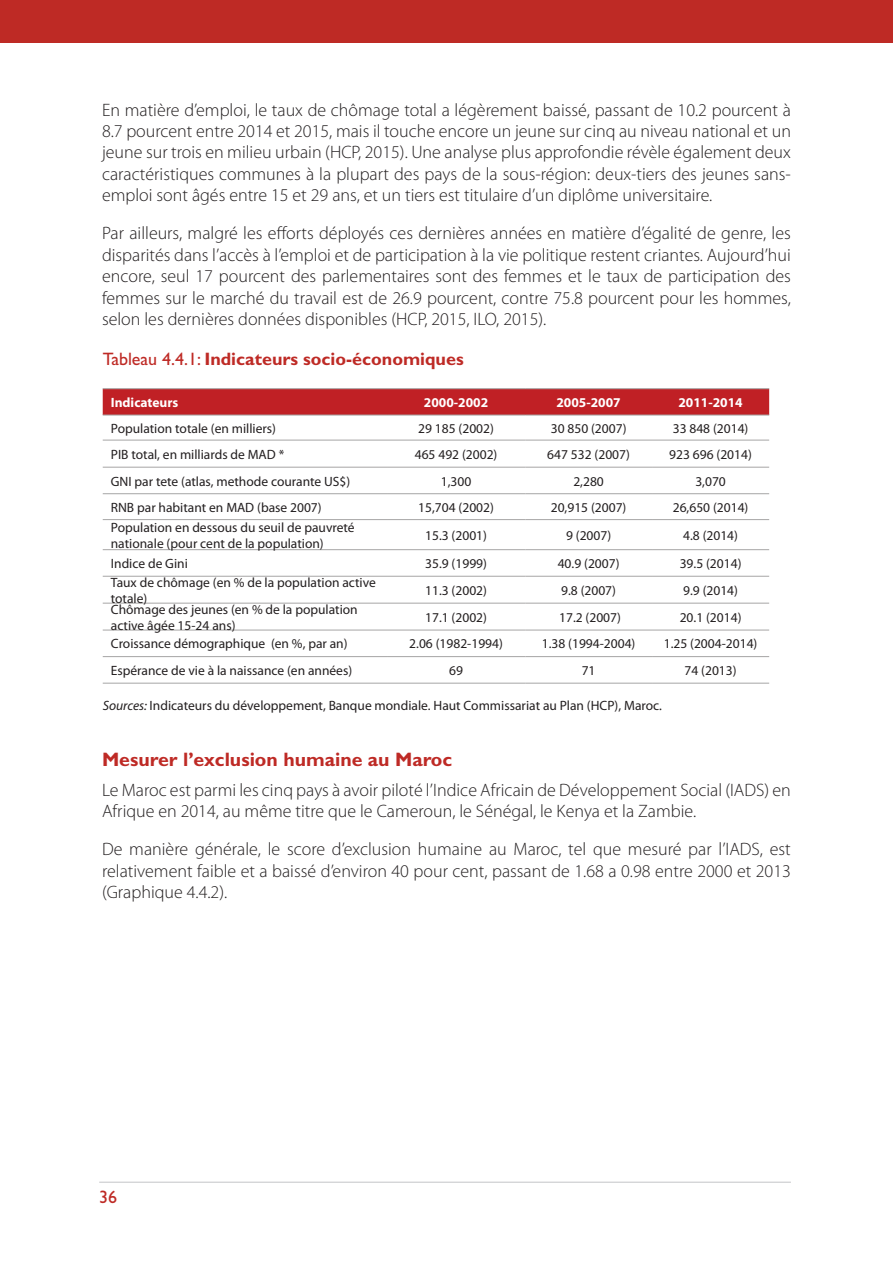
<style>
.page{position:relative;width:893px;height:1263px;background:#fff}
.page>*{position:absolute;margin:0;border:0;box-sizing:border-box;transform-origin:0 0}
.t1{font:700 19.5px "Gill Sans Std";color:#be2a25}
.t2{font:300 18px/21.3px "Myriad Pro";color:#231f20;text-align:justify}
.t3{font:700 18px "Gill Sans Std";color:#be2a25}
.t4{font:18px "Gill Sans Std";color:#be2a25}
.t5{font:13.5px/16px "Myriad Pro";color:#231f20}
.t6{font:700 13.5px "Myriad Pro";color:#fff}
.s1{font-weight:400}
.s2{font-style:italic}
.s3{font-family:"Gill Sans"}
</style>
<div class="page">
<hr style="left:99px;top:1182px;width:692px;height:1px;background:#c7c8ca">
<div style="left:0;top:0;width:893px;height:43px;background:#be2a25"></div>
<svg style="left:103px;top:389px;width:666px;height:26px;background:#bf2328"></svg>
<hr style="left:103px;top:388px;width:284px;height:1px;background:#a6a5a5">
<hr style="left:387px;top:388px;width:138px;height:1px;background:#a6a5a5">
<hr style="left:525px;top:388px;width:127px;height:1px;background:#a6a5a5">
<hr style="left:652px;top:388px;width:117px;height:1px;background:#a6a5a5">
<hr style="left:103px;top:415px;width:284px;height:1px;background:#a6a5a5">
<hr style="left:387px;top:415px;width:138px;height:1px;background:#a6a5a5">
<hr style="left:525px;top:415px;width:127px;height:1px;background:#a6a5a5">
<hr style="left:652px;top:415px;width:117px;height:1px;background:#a6a5a5">
<hr style="left:103px;top:440px;width:284px;height:1px;background:#a6a5a5">
<hr style="left:387px;top:440px;width:138px;height:1px;background:#a6a5a5">
<hr style="left:525px;top:440px;width:127px;height:1px;background:#a6a5a5">
<hr style="left:652px;top:440px;width:117px;height:1px;background:#a6a5a5">
<hr style="left:103px;top:467px;width:284px;height:1px;background:#a6a5a5">
<hr style="left:387px;top:467px;width:138px;height:1px;background:#a6a5a5">
<hr style="left:525px;top:467px;width:127px;height:1px;background:#a6a5a5">
<hr style="left:652px;top:467px;width:117px;height:1px;background:#a6a5a5">
<hr style="left:103px;top:493px;width:284px;height:1px;background:#a6a5a5">
<hr style="left:387px;top:493px;width:138px;height:1px;background:#a6a5a5">
<hr style="left:525px;top:493px;width:127px;height:1px;background:#a6a5a5">
<hr style="left:652px;top:493px;width:117px;height:1px;background:#a6a5a5">
<hr style="left:103px;top:519px;width:284px;height:1px;background:#a6a5a5">
<hr style="left:387px;top:519px;width:138px;height:1px;background:#a6a5a5">
<hr style="left:525px;top:519px;width:127px;height:1px;background:#a6a5a5">
<hr style="left:652px;top:519px;width:117px;height:1px;background:#a6a5a5">
<hr style="left:103px;top:549px;width:284px;height:1px;background:#a6a5a5">
<hr style="left:387px;top:549px;width:138px;height:1px;background:#a6a5a5">
<hr style="left:525px;top:549px;width:127px;height:1px;background:#a6a5a5">
<hr style="left:652px;top:549px;width:117px;height:1px;background:#a6a5a5">
<hr style="left:103px;top:576px;width:284px;height:1px;background:#a6a5a5">
<hr style="left:387px;top:576px;width:138px;height:1px;background:#a6a5a5">
<hr style="left:525px;top:576px;width:127px;height:1px;background:#a6a5a5">
<hr style="left:652px;top:576px;width:117px;height:1px;background:#a6a5a5">
<hr style="left:103px;top:603px;width:284px;height:1px;background:#a6a5a5">
<hr style="left:387px;top:603px;width:138px;height:1px;background:#a6a5a5">
<hr style="left:525px;top:603px;width:127px;height:1px;background:#a6a5a5">
<hr style="left:652px;top:603px;width:117px;height:1px;background:#a6a5a5">
<hr style="left:103px;top:630px;width:284px;height:1px;background:#a6a5a5">
<hr style="left:387px;top:630px;width:138px;height:1px;background:#a6a5a5">
<hr style="left:525px;top:630px;width:127px;height:1px;background:#a6a5a5">
<hr style="left:652px;top:630px;width:117px;height:1px;background:#a6a5a5">
<hr style="left:103px;top:656px;width:284px;height:1px;background:#a6a5a5">
<hr style="left:387px;top:656px;width:138px;height:1px;background:#a6a5a5">
<hr style="left:525px;top:656px;width:127px;height:1px;background:#a6a5a5">
<hr style="left:652px;top:656px;width:117px;height:1px;background:#a6a5a5">
<hr style="left:103px;top:683px;width:284px;height:1px;background:#a6a5a5">
<hr style="left:387px;top:683px;width:138px;height:1px;background:#a6a5a5">
<hr style="left:525px;top:683px;width:127px;height:1px;background:#a6a5a5">
<hr style="left:652px;top:683px;width:117px;height:1px;background:#a6a5a5">
<p class="t2" style="left:102px;top:99px;width:690px">En matière d’emploi, le taux de chômage total a légèrement baissé, passant de 10.2 pourcent à 8.7 pourcent entre 2014 et 2015, mais il touche encore un jeune sur cinq au niveau national et un jeune sur trois en milieu urbain (HCP, 2015). Une analyse plus approfondie révèle également deux caractéristiques communes à la plupart des pays de la sous-région: deux-tiers des jeunes sans&shy;emploi sont âgés entre 15 et 29 ans, et un tiers est titulaire d’un diplôme universitaire.</p>
<p class="t2" style="left:102px;top:223px;width:690px">Par ailleurs, malgré les efforts déployés ces dernières années en matière d’égalité de genre, les disparités dans l’accès à l’emploi et de participation à la vie politique restent criantes. Aujourd’hui encore, seul 17 pourcent des parlementaires sont des femmes et le taux de participation des femmes sur le marché du travail est de 26.9 pourcent, contre 75.8 pourcent pour les hommes, selon les dernières données disponibles (HCP, 2015, ILO, 2015).</p>
<p class="t3" style="left:103px;top:349px;width:362px"><span class="s1">Tableau 4.4.1:</span> Indicateurs socio-économiques</p>
<p class="t6" style="left:111px;top:395px;width:69px">Indicateurs</p>
<p class="t6" style="left:424px;top:395px;width:66px">2000-2002</p>
<p class="t6" style="left:556px;top:395px;width:66px">2005-2007</p>
<p class="t6" style="left:678px;top:395px;width:66px">2011-2014</p>
<p class="t5" style="left:111px;top:420px;width:167px">Population totale (en milliers)</p>
<p class="t5" style="left:418px;top:420px;width:77px">29 185 (2002)</p>
<p class="t5" style="left:551px;top:420px;width:77px">30 850 (2007)</p>
<p class="t5" style="left:673px;top:420px;width:77px">33 848 (2014)</p>
<p class="t5" style="left:111px;top:446px;width:175px">PIB total, en milliards de MAD *</p>
<p class="t5" style="left:415px;top:446px;width:84px">465 492 (2002)</p>
<p class="t5" style="left:547px;top:446px;width:84px">647 532 (2007)</p>
<p class="t5" style="left:669px;top:446px;width:84px">923 696 (2014)</p>
<p class="t5" style="left:111px;top:473px;width:241px">GNI par tete (atlas, methode courante US$)</p>
<p class="t5" style="left:441px;top:473px;width:32px">1,300</p>
<p class="t5" style="left:573px;top:473px;width:32px">2,280</p>
<p class="t5" style="left:695px;top:473px;width:32px">3,070</p>
<p class="t5" style="left:111px;top:499px;width:212px">RNB par habitant en MAD (base 2007)</p>
<p class="t5" style="left:418px;top:499px;width:77px">15,704 (2002)</p>
<p class="t5" style="left:551px;top:499px;width:77px">20,915 (2007)</p>
<p class="t5" style="left:673px;top:499px;width:77px">26,650 (2014)</p>
<p class="t5" style="left:111px;top:519px;width:245px">Population en dessous du seuil de pauvreté nationale (pour cent de la population)</p>
<p class="t5" style="left:425px;top:527px;width:63px">15.3 (2001)</p>
<p class="t5" style="left:566px;top:527px;width:47px">9 (2007)</p>
<p class="t5" style="left:683px;top:527px;width:56px">4.8 (2014)</p>
<p class="t5" style="left:111px;top:556px;width:78px">Indice de Gini</p>
<p class="t5" style="left:425px;top:556px;width:63px">35.9 (1999)</p>
<p class="t5" style="left:558px;top:556px;width:63px">40.9 (2007)</p>
<p class="t5" style="left:680px;top:556px;width:63px">39.5 (2014)</p>
<p class="t5" style="left:111px;top:574px;width:267px">Taux de chômage (en % de la population active totale)</p>
<p class="t5" style="left:425px;top:582px;width:63px">11.3 (2002)</p>
<p class="t5" style="left:561px;top:582px;width:56px">9.8 (2007)</p>
<p class="t5" style="left:683px;top:582px;width:56px">9.9 (2014)</p>
<p class="t5" style="left:111px;top:601px;width:248px">Chômage des jeunes (en % de la population active âgée 15-24 ans)</p>
<p class="t5" style="left:425px;top:609px;width:63px">17.1 (2002)</p>
<p class="t5" style="left:559px;top:609px;width:63px">17.2 (2007)</p>
<p class="t5" style="left:680px;top:609px;width:63px">20.1 (2014)</p>
<p class="t5" style="left:111px;top:636px;width:238px">Croissance démographique (en %, par an)</p>
<p class="t5" style="left:409px;top:636px;width:95px">2.06 (1982-1994)</p>
<p class="t5" style="left:542px;top:636px;width:95px">1.38 (1994-2004)</p>
<p class="t5" style="left:664px;top:636px;width:95px">1.25 (2004-2014)</p>
<p class="t5" style="left:111px;top:663px;width:243px">Espérance de vie à la naissance (en années)</p>
<p class="t5" style="left:449px;top:663px;width:15px">69</p>
<p class="t5" style="left:582px;top:663px;width:15px">71</p>
<p class="t5" style="left:684px;top:663px;width:54px">74 (2013)</p>
<p class="t5" style="left:103px;top:698px;width:561px"><span class="s2">Sources:</span> Indicateurs du développement, Banque mondiale. Haut Commissariat au Plan (HCP), Maroc<span class="s3">.</span></p>
<p class="t1" style="left:102px;top:748px;width:352px">Mesurer l’exclusion humaine au Maroc</p>
<p class="t2" style="left:102px;top:779px;width:690px">Le Maroc est parmi les cinq pays à avoir piloté l’Indice Africain de Développement Social (IADS) en<br>Afrique en 2014, au même titre que le Cameroun, le Sénégal, le Kenya et la Zambie.</p>
<p class="t2" style="left:102px;top:839px;width:690px">De manière générale, le score d’exclusion humaine au Maroc, tel que mesuré par l’IADS, est relativement faible et a baissé d’environ 40 pour cent, passant de 1.68 a 0.98 entre 2000 et 2013 (Graphique 4.4.2).</p>
<p class="t4" style="left:99px;top:1186px;width:19px">36</p>
</div>
